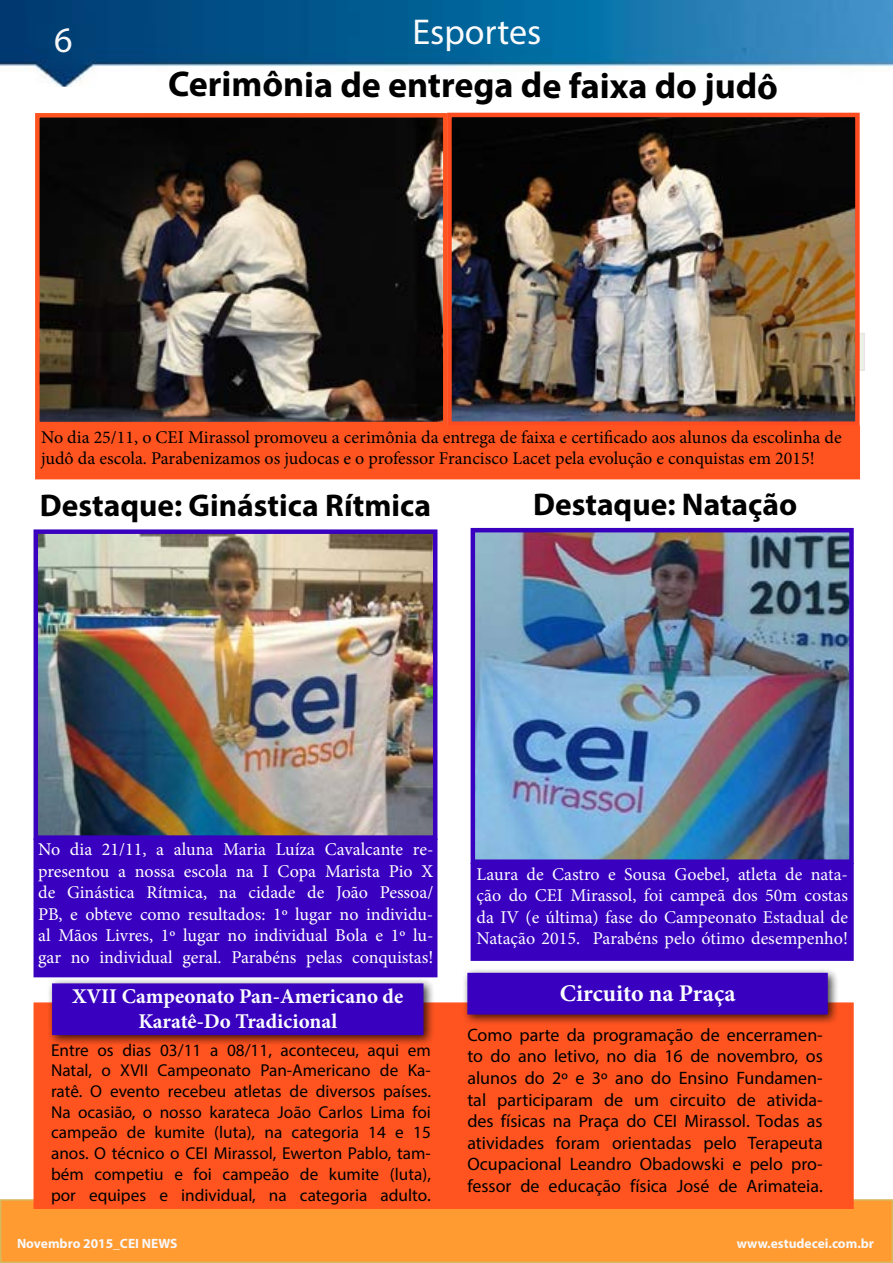
<style>
.page{position:relative;width:893px;height:1263px;background:#fff}
.page>*{position:absolute;margin:0;border:0;box-sizing:border-box;transform-origin:0 0}
.t1{font:700 36px "Myriad Pro";letter-spacing:-.005em;color:#000}
.t2{font:36px "Myriad Pro";color:#fbfbfb}
.t3{font:36px "Myriad Pro";color:#f8f8f9}
.t4{font:700 31.5px "Myriad Pro";color:#000}
.t5{font:700 24px "Minion Pro";color:#fafdff}
.t6{font:700 21px/25.2px "Minion Pro";color:#fafdff;text-align:center}
.t7{font:18px/21.6px "Myriad Pro";color:#000;text-align:justify}
.t8{font:18px/21.6px "Minion Pro";color:#fff;text-align:justify}
.t9{font:18px/21.6px "Minion Pro";color:#000}
.t10{font:18px/21.6px "Minion Pro";color:#fafdff;text-align:justify}
.t11{font:17.25px/20.9px "Myriad Pro";color:#000;text-align:justify}
.t12{font:700 13.5px "Myriad Pro";color:#f8f8f9}
.s1{font-size:18px}
</style>
<div class="page">
<div style="left:1px;top:1200px;width:891px;height:62px;background:#ff9b31"></div>
<div style="left:0;top:1199px;width:893px;height:64px;border:2px solid #d7b95d"></div>
<img style="left:0;top:0;width:892px;height:86px">
<img style="left:40px;top:118px;width:403px;height:303px">
<div style="left:35px;top:113px;width:413px;height:313px;border:4px solid #ff5420"></div>
<img style="left:452px;top:118px;width:403px;height:303px">
<div style="left:447px;top:113px;width:413px;height:313px;border:4px solid #ff4b20"></div>
<img style="left:39px;top:534px;width:393px;height:301px">
<div style="left:34px;top:529px;width:403px;height:311px;border:4px solid #3a00bf"></div>
<img style="left:476px;top:533px;width:373px;height:326px">
<div style="left:471px;top:528px;width:383px;height:336px;border:4px solid #3a00bf"></div>
<div style="left:35px;top:426px;width:825px;height:53px;background:#ff5420"></div>
<div style="left:34px;top:839px;width:403px;height:138px;background:#3a00bf"></div>
<div style="left:471px;top:863px;width:383px;height:98px;background:#3a00bf;border:2px solid #3a00bf"></div>
<div style="left:34px;top:1002px;width:820px;height:207px;background:#ff5420"></div>
<div style="left:47px;top:978px;width:387px;height:68px;background:#000;opacity:.75"></div>
<div style="left:52px;top:983px;width:371px;height:52px;background:#3a00bf;border:2px solid #3a00bf"></div>
<div style="left:462px;top:968px;width:377px;height:57px;background:#000;opacity:.75"></div>
<div style="left:467px;top:973px;width:361px;height:41px;background:#3a00bf"></div>
<h1 class="t3" style="left:54px;top:17px;width:20px">6</h1>
<h1 class="t2" style="left:412px;top:10px;width:130px">Esportes</h1>
<h1 class="t1" style="left:168px;top:62px;width:612px">Cerimônia de entrega de faixa do judô</h1>
<p class="t9" style="left:41px;top:426px;width:802px">No dia 25/11, o CEI Mirassol promoveu a cerimônia da entrega de faixa e certificado aos alunos da escolinha de judô da escola. Parabenizamos os judocas e o professor Francisco Lacet pela evolução e conquistas em 2015!</p>
<h2 class="t4" style="left:40px;top:485px;width:393px">Destaque: Ginástica Rítmica</h2>
<h2 class="t4" style="left:533px;top:484px;width:266px">Destaque: Natação</h2>
<p class="t8" style="left:38px;top:839px;width:397px">No dia 21/11, a aluna Maria Luíza Cavalcante re&shy;presentou a nossa escola na I Copa Marista Pio X de Ginástica Rítmica, na cidade de João Pessoa/ PB, e obteve como resultados: 1º lugar no individu&shy;al Mãos Livres, 1º lugar no individual Bola e 1º lu&shy;gar no individual geral. Parabéns pelas conquistas!</p>
<p class="t6" style="left:72px;top:983px;width:333px">XVII Campeonato Pan-Americano de<br>Karatê-Do Tradicional</p>
<p class="t11" style="left:51px;top:1039px;width:381px">Entre os dias 03/11 a 08/11, aconteceu, aqui em Natal, o XVII Campeonato Pan-Americano de Ka&shy;ratê. O evento recebeu atletas de diversos países.<br>Na ocasião, o nosso karateca João Carlos Lima foi campeão de kumite (luta), na categoria 14 e 15 anos. O técnico o CEI Mirassol, Ewerton Pablo, tam&shy;bém competiu e foi campeão de kumite (luta), por equipes e individual, na categoria adulto<span class="s1">.</span></p>
<p class="t10" style="left:477px;top:863px;width:373px">Laura de Castro e Sousa Goebel, atleta de nata&shy;ção do CEI Mirassol, foi campeã dos 50m costas da IV (e última) fase do Campeonato Estadual de Natação 2015. Parabéns pelo ótimo desempenho!</p>
<h3 class="t5" style="left:560px;top:976px;width:177px">Circuito na Praça</h3>
<p class="t7" style="left:467px;top:1024px;width:357px">Como parte da programação de encerramen&shy;to do ano letivo, no dia 16 de novembro, os alunos do 2º e 3º ano do Ensino Fundamen&shy;tal participaram de um circuito de ativida&shy;des físicas na Praça do CEI Mirassol. Todas as atividades foram orientadas pelo Terapeuta Ocupacional Leandro Obadowski e pelo pro&shy;fessor de educação física José de Arimateia.</p>
<p class="t12" style="left:17px;top:1234px;width:162px">Novembro 2015_CEI NEWS</p>
<p class="t12" style="left:737px;top:1234px;width:139px">www.estudecei.com.br</p>
</div>
